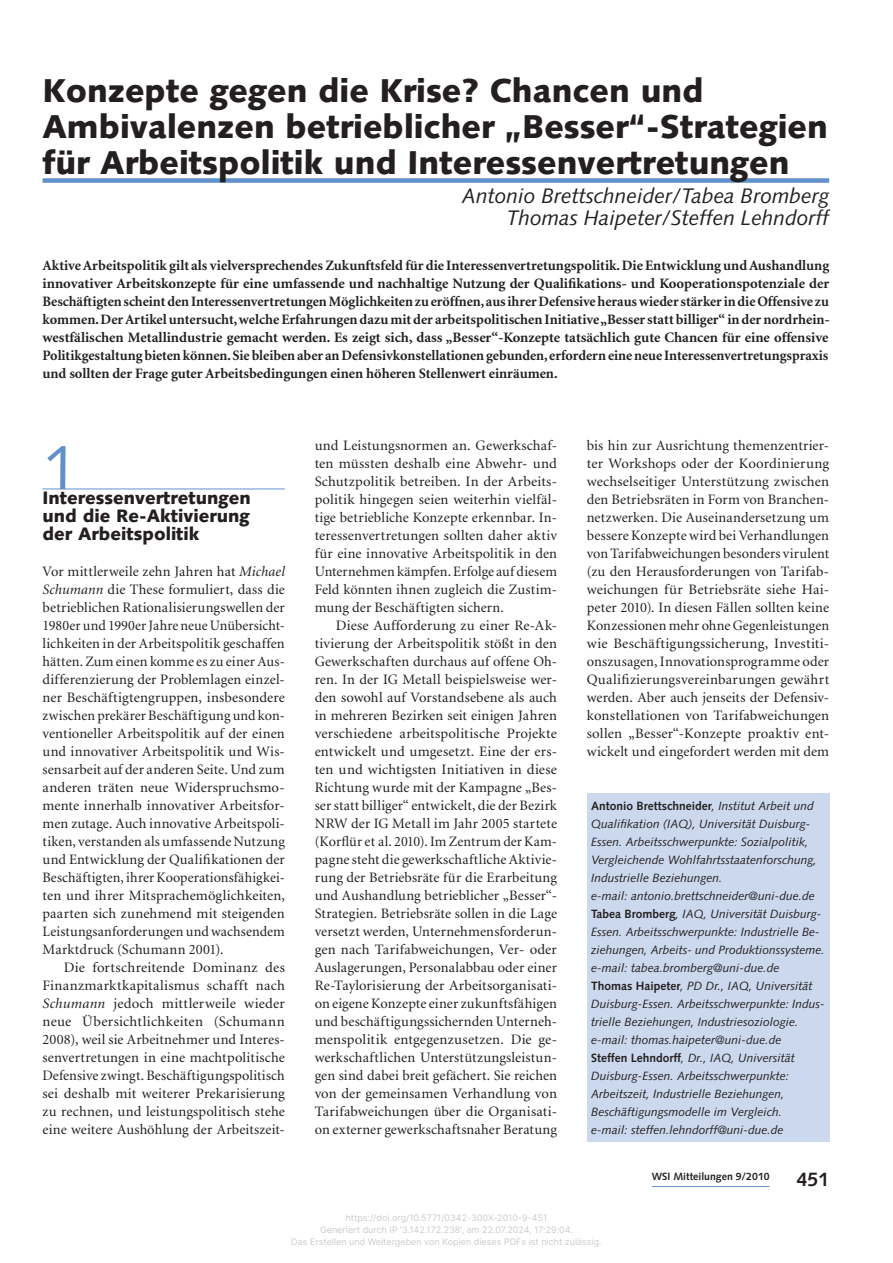
<style>
.page{position:relative;width:893px;height:1263px;background:#fff}
.page>*{position:absolute;margin:0;border:0;box-sizing:border-box;transform-origin:0 0}
.t1{font:63px "Syntax";color:#6091cc}
.t2{font:900 33px/36px "Syntax";color:#231f20}
.t3{font:italic 21px/22.5px "Syntax";color:#231f20;text-align:right}
.t4{font:700 19.5px "Syntax";color:#231f20}
.t5{font:900 18px/18px "Syntax";color:#231f20;text-align:justify}
.t6{font:14.4px/18px "Minion";letter-spacing:.005em;color:#231f20;text-align:justify}
.t7{font:700 14.4px/18px "Minion";color:#231f20;text-align:justify}
.t8{font:italic 12px/18px "Syntax";color:#231f20}
.t9{font:700 10.5px "Syntax";color:#231f20}
.t10{font:9px/12px "Inter";color:#ccc;text-align:center}
.s1{font-style:italic}
.s2{font-weight:700;font-style:normal}
</style>
<div class="page">
<hr style="left:652px;top:1186px;width:118px;height:1px;background:#6091cc">
<div style="left:43px;top:178px;width:786px;height:5px;background:#6091cc"></div>
<hr style="left:43px;top:489px;width:242px;height:1px;background:#6091cc">
<div style="left:587px;top:793px;width:242px;height:348px;background:#ccd8ed"></div>
<h2 class="t2" style="left:43px;top:73px;width:787px">Konzepte gegen die Krise? Chancen und<br>Ambivalenzen betrieblicher „Besser“-Strategien für Arbeitspolitik und Interessenvertretungen</h2>
<h3 class="t3" style="left:462px;top:184px;width:369px">Antonio Brettschneider/Tabea Bromberg<br>Thomas Haipeter/Steffen Lehndorff</h3>
<p class="t7" style="left:43px;top:257px;width:789px">Aktive Arbeitspolitik gilt als vielversprechendes Zukunftsfeld für die Interessenvertretungspolitik. Die Entwicklung und Aushandlung innovativer Arbeitskonzepte für eine umfassende und nachhaltige Nutzung der Qualifikations- und Kooperationspotenziale der Beschäftigten scheint den Interessenvertretungen Möglichkeiten zu eröffnen, aus ihrer Defensive heraus wieder stärker in die Offensive zu kommen. Der Artikel untersucht, welche Erfahrungen dazu mit der arbeitspolitischen Initiative „Besser statt billiger“ in der nordrhein&shy;westfälischen Metallindustrie gemacht werden. Es zeigt sich, dass „Besser“-Konzepte tatsächlich gute Chancen für eine offensive Politikgestaltung bieten können. Sie bleiben aber an Defensivkonstellationen gebunden, erfordern eine neue Interessenvertretungspraxis und sollten der Frage guter Arbeitsbedingungen einen höheren Stellenwert einräumen.</p>
<h1 class="t1" style="left:43px;top:430px;width:37px">1</h1>
<p class="t5" style="left:43px;top:489px;width:210px">Interessenvertretungen und die Re-Aktivierung der Arbeitspolitik</p>
<p class="t6" style="left:43px;top:563px;width:244px">Vor mittlerweile zehn Jahren hat <span class="s1">Michael Schumann</span> die These formuliert, dass die betrieblichen Rationalisierungswellen der 1980er und 1990er Jahre neue Unübersicht&shy;lichkeiten in der Arbeitspolitik geschaffen hätten. Zum einen komme es zu einer Aus&shy;differenzierung der Problemlagen einzel&shy;ner Beschäftigtengruppen, insbesondere zwischen prekärer Beschäftigung und kon&shy;ventioneller Arbeitspolitik auf der einen und innovativer Arbeitspolitik und Wis&shy;sensarbeit auf der anderen Seite. Und zum anderen träten neue Widerspruchsmo&shy;mente innerhalb innovativer Arbeitsfor&shy;men zutage. Auch innovative Arbeitspoli&shy;tiken, verstanden als umfassende Nutzung und Entwicklung der Qualifikationen der Beschäftigten, ihrer Kooperationsfähigkei&shy;ten und ihrer Mitsprachemöglichkeiten, paarten sich zunehmend mit steigenden Leistungsanforderungen und wachsendem Marktdruck (Schumann 2001).</p>
<p class="t6" style="left:43px;top:959px;width:244px;text-indent:21px">Die fortschreitende Dominanz des Finanzmarktkapitalismus schafft nach <span class="s1">Schumann</span> jedoch mittlerweile wieder neue Übersichtlichkeiten (Schumann 2008), weil sie Arbeitnehmer und Interes&shy;senvertretungen in eine machtpolitische Defensive zwingt. Beschäftigungspolitisch sei deshalb mit weiterer Prekarisierung zu rechnen, und leistungspolitisch stehe eine weitere Aushöhlung der Arbeitszeit-</p>
<p class="t6" style="left:315px;top:437px;width:244px">und Leistungsnormen an. Gewerkschaf&shy;ten müssten deshalb eine Abwehr- und Schutzpolitik betreiben. In der Arbeits&shy;politik hingegen seien weiterhin vielfäl&shy;tige betriebliche Konzepte erkennbar. In&shy;teressenvertretungen sollten daher aktiv für eine innovative Arbeitspolitik in den Unternehmen kämpfen. Erfolge auf diesem Feld könnten ihnen zugleich die Zustim&shy;mung der Beschäftigten sichern.</p>
<p class="t6" style="left:315px;top:617px;width:244px;text-indent:21px">Diese Aufforderung zu einer Re-Ak&shy;tivierung der Arbeitspolitik stößt in den Gewerkschaften durchaus auf offene Oh&shy;ren. In der IG Metall beispielsweise wer&shy;den sowohl auf Vorstandsebene als auch in mehreren Bezirken seit einigen Jahren verschiedene arbeitspolitische Projekte entwickelt und umgesetzt. Eine der ers&shy;ten und wichtigsten Initiativen in diese Richtung wurde mit der Kampagne „Bes&shy;ser statt billiger“ entwickelt, die der Bezirk NRW der IG Metall im Jahr 2005 startete (Korflür et al. 2010). Im Zentrum der Kam&shy;pagne steht die gewerkschaftliche Aktivie&shy;rung der Betriebsräte für die Erarbeitung und Aushandlung betrieblicher „Besser“- Strategien. Betriebsräte sollen in die Lage versetzt werden, Unternehmensforderun&shy;gen nach Tarifabweichungen, Ver- oder Auslagerungen, Personalabbau oder einer Re-Taylorisierung der Arbeitsorganisati&shy;on eigene Konzepte einer zukunftsfähigen und beschäftigungssichernden Unterneh&shy;menspolitik entgegenzusetzen. Die ge&shy;werkschaftlichen Unterstützungsleistun&shy;gen sind dabei breit gefächert. Sie reichen von der gemeinsamen Verhandlung von Tarifabweichungen über die Organisati&shy;on externer gewerkschaftsnaher Beratung</p>
<p class="t6" style="left:587px;top:437px;width:244px">bis hin zur Ausrichtung themenzentrier&shy;ter Workshops oder der Koordinierung wechselseitiger Unterstützung zwischen den Betriebsräten in Form von Branchen&shy;netzwerken. Die Auseinandersetzung um bessere Konzepte wird bei Verhandlungen von Tarifabweichungen besonders virulent (zu den Herausforderungen von Tarifab&shy;weichungen für Betriebsräte siehe Hai&shy;peter 2010). In diesen Fällen sollten keine Konzessionen mehr ohne Gegenleistungen wie Beschäftigungssicherung, Investiti&shy;onszusagen, Innovationsprogramme oder Qualifizierungsvereinbarungen gewährt werden. Aber auch jenseits der Defensiv&shy;konstellationen von Tarifabweichungen sollen „Besser“-Konzepte proaktiv ent&shy;wickelt und eingefordert werden mit dem</p>
<p class="t8" style="left:591px;top:797px;width:235px"><span class="s2">Antonio Brettschneider</span>, Institut Arbeit und Qualifikation (IAQ), Universität Duisburg-Essen. Arbeitsschwerpunkte: Sozialpolitik, Vergleichende Wohlfahrtsstaatenforschung, Industrielle Beziehungen.<br>e-mail: antonio.brettschneider@uni-due.de <span class="s2">Tabea Bromberg</span>, IAQ, Universität Duisburg-Essen. Arbeitsschwerpunkte: Industrielle Be&shy;ziehungen, Arbeits- und Produktionssysteme. e-mail: tabea.bromberg@uni-due.de<br><span class="s2">Thomas Haipeter</span>, PD Dr., IAQ, Universität Duisburg-Essen. Arbeitsschwerpunkte: Indus&shy;trielle Beziehungen, Industriesoziologie. e-mail: thomas.haipeter@uni-due.de<br><span class="s2">Steffen Lehndorff</span>, Dr., IAQ, Universität Duisburg-Essen. Arbeitsschwerpunkte:<br>Arbeitszeit, Industrielle Beziehungen, Beschäftigungsmodelle im Vergleich.<br>e-mail: steffen.lehndorff@uni-due.de</p>
<p class="t9" style="left:652px;top:1170px;width:119px">WSI Mitteilungen 9/2010</p>
<h3 class="t4" style="left:797px;top:1168px;width:34px">451</h3>
<p class="t10" style="left:291px;top:1212px;width:312px">https://doi.org/10.5771/0342-300X-2010-9-451<br>Generiert durch IP '3.142.172.238', am 22.07.2024, 17:29:04.<br>Das Erstellen und Weitergeben von Kopien dieses PDFs ist nicht zulässig.</p>
</div>
